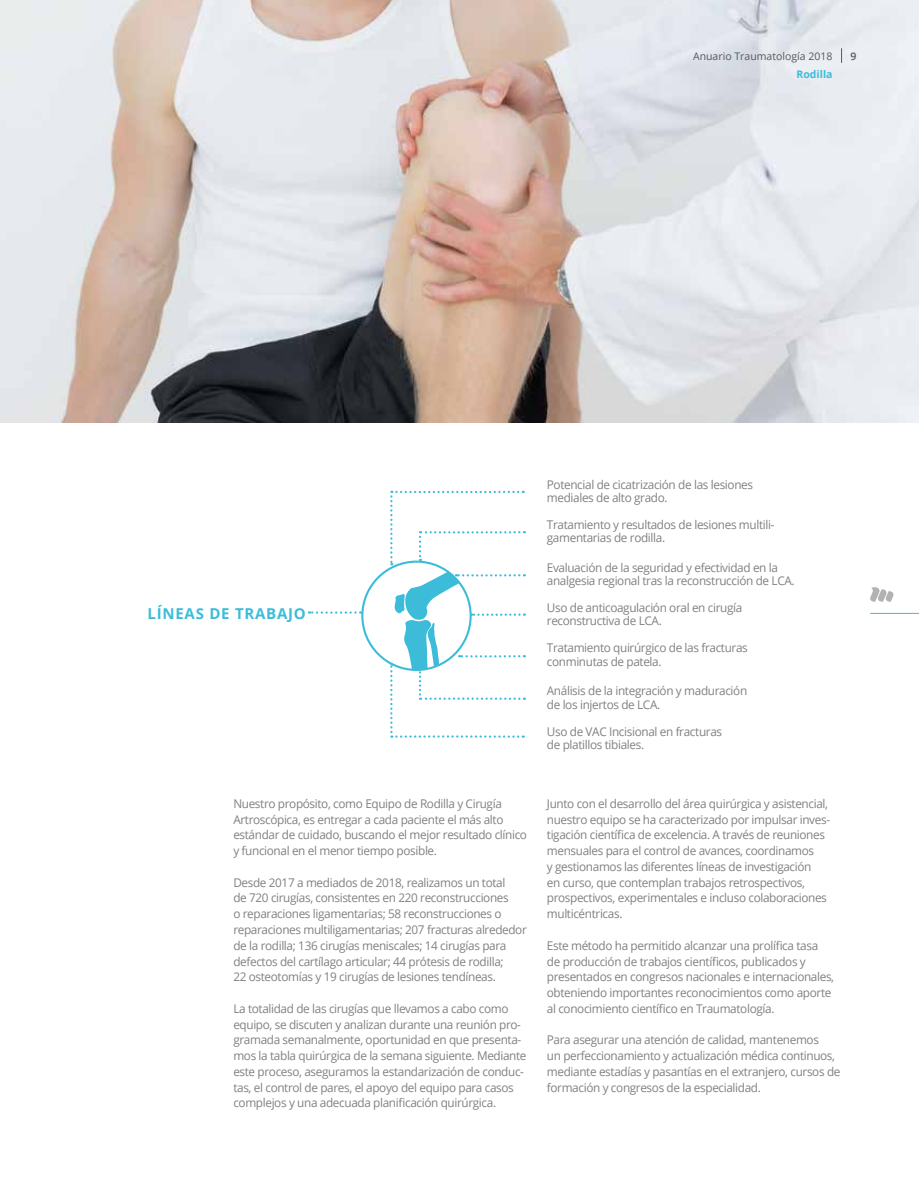
<style>
.page{position:relative;width:919px;height:1187px;background:#fff}
.page>*{position:absolute;margin:0;border:0;box-sizing:border-box;transform-origin:0 0}
.t1{font:700 15px "Open Sans";letter-spacing:.05em;color:#3cbcd9}
.t2{font:12px/15.8px "Open Sans";letter-spacing:-.03em;color:#828080}
.t3{font:10.5px "Open Sans";color:#575757}
.t4{font:700 10.5px "Open Sans";color:#3cbcd9}
.t5{font:600 10.5px "Open Sans";color:#575757}
</style>
<div class="page">
<svg style="left:870px;top:587px;width:23px;height:14px"></svg>
<svg style="left:390px;top:490px;width:135px;height:75px"></svg>
<svg style="left:309px;top:611px;width:52px;height:3px"></svg>
<svg style="left:390px;top:571px;width:135px;height:167px"></svg>
<img style="left:0;top:0;width:918px;height:422px">
<svg style="left:841px;top:48px;width:1px;height:15px"></svg>
<hr style="left:870px;top:613px;width:48px;height:1px;background:#3cbcd9">
<p class="t3" style="left:693px;top:49px;width:141px">Anuario Traumatología 2018</p>
<p class="t5" style="left:850px;top:49px;width:7px">9</p>
<p class="t4" style="left:796px;top:66px;width:38px">Rodilla</p>
<p class="t1" style="left:147px;top:603px;width:160px">LÍNEAS DE TRABAJO</p>
<p class="t2" style="left:233px;top:795px;width:295px">Nuestro propósito, como Equipo de Rodilla y Cirugía Artroscópica, es entregar a cada paciente el más alto estándar de cuidado, buscando el mejor resultado clínico y funcional en el menor tiempo posible.</p>
<p class="t2" style="left:233px;top:874px;width:295px">Desde 2017 a mediados de 2018, realizamos un total<br>de 720 cirugías, consistentes en 220 reconstrucciones<br>o reparaciones ligamentarias; 58 reconstrucciones o reparaciones multiligamentarias; 207 fracturas alrededor de la rodilla; 136 cirugías meniscales; 14 cirugías para defectos del cartílago articular; 44 prótesis de rodilla;<br>22 osteotomías y 19 cirugías de lesiones tendíneas.</p>
<p class="t2" style="left:233px;top:1000px;width:295px">La totalidad de las cirugías que llevamos a cabo como equipo, se discuten y analizan durante una reunión pro&shy;gramada semanalmente, oportunidad en que presenta&shy;mos la tabla quirúrgica de la semana siguiente. Mediante este proceso, aseguramos la estandarización de conduc&shy;tas, el control de pares, el apoyo del equipo para casos complejos y una adecuada planificación quirúrgica.</p>
<p class="t2" style="left:547px;top:477px;width:208px;line-height:13.5px">Potencial de cicatrización de las lesiones mediales de alto grado.</p>
<p class="t2" style="left:547px;top:517px;width:229px;line-height:13.5px">Tratamiento y resultados de lesiones multili&shy;gamentarias de rodilla.</p>
<p class="t2" style="left:547px;top:560px;width:249px;line-height:13.5px">Evaluación de la seguridad y efectividad en la analgesia regional tras la reconstrucción de LCA.</p>
<p class="t2" style="left:547px;top:600px;width:197px;line-height:13.5px">Uso de anticoagulación oral en cirugía reconstructiva de LCA.</p>
<p class="t2" style="left:547px;top:640px;width:202px;line-height:13.5px">Tratamiento quirúrgico de las fracturas conminutas de patela.</p>
<p class="t2" style="left:547px;top:684px;width:202px;line-height:13.5px">Análisis de la integración y maduración de los injertos de LCA.</p>
<p class="t2" style="left:547px;top:724px;width:177px;line-height:13.5px">Uso de VAC Incisional en fracturas de platillos tibiales.</p>
<p class="t2" style="left:547px;top:795px;width:285px">Junto con el desarrollo del área quirúrgica y asistencial, nuestro equipo se ha caracterizado por impulsar inves&shy;tigación científica de excelencia. A través de reuniones mensuales para el control de avances, coordinamos<br>y gestionamos las diferentes líneas de investigación<br>en curso, que contemplan trabajos retrospectivos, prospectivos, experimentales e incluso colaboraciones multicéntricas.</p>
<p class="t2" style="left:547px;top:937px;width:289px">Este método ha permitido alcanzar una prolífica tasa de producción de trabajos científicos, publicados y presentados en congresos nacionales e internacionales, obteniendo importantes reconocimientos como aporte al conocimiento científico en Traumatología.</p>
<p class="t2" style="left:547px;top:1031px;width:295px">Para asegurar una atención de calidad, mantenemos<br>un perfeccionamiento y actualización médica continuos, mediante estadías y pasantías en el extranjero, cursos de formación y congresos de la especialidad.</p>
</div>
